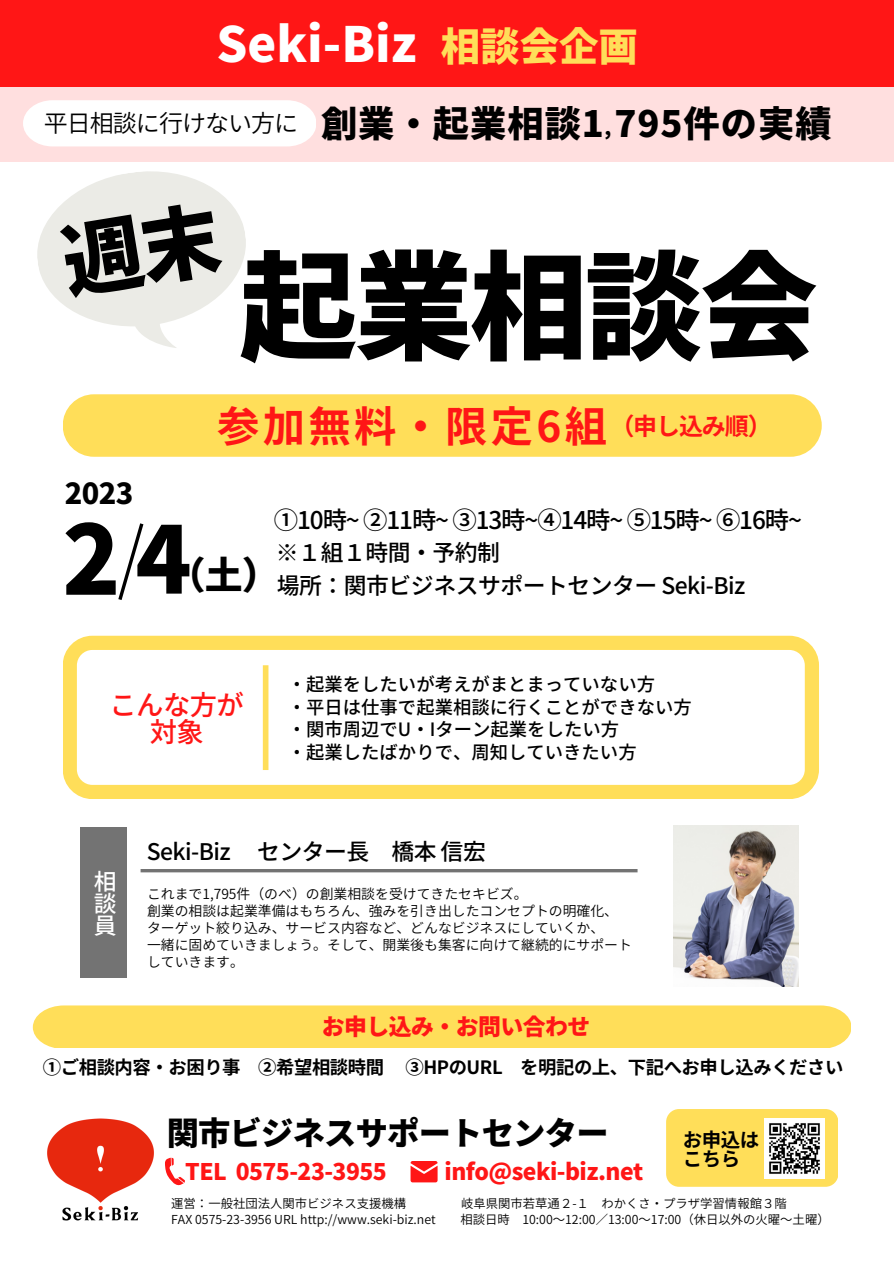
<style>
.page{position:relative;width:894px;height:1264px;background:#fff}
.page>*{position:absolute;margin:0;border:0;box-sizing:border-box;transform-origin:0 0}
.t1{font:900 117.75px "Noto Sans JP";letter-spacing:-.025em;color:#000}
.t2{font:900 95.55px "Noto Sans JP";color:#000}
.t3{font:900 48.6px "Noto Sans JP";color:#fff}
.t4{font:700 42.3px "Noto Sans JP";letter-spacing:.075em;color:#ff1616}
.t5{font:900 37.8px "Noto Sans JP";color:#000}
.t6{font:900 36.3px "Noto Sans JP";letter-spacing:.03em;color:#000}
.t7{font:900 32.25px "Noto Sans JP";letter-spacing:-.025em;color:#000}
.t8{font:900 28.8px "Noto Sans JP";color:#000}
.t9{font:500 27.3px/27px "Noto Sans JP";letter-spacing:-.025em;color:#ff1616;text-align:center}
.t10{font:500 24.3px "Noto Sans JP";letter-spacing:-.045em;color:#000}
.t11{font:500 22.8px/32.7px "Noto Sans JP";letter-spacing:-.025em;color:#000}
.t12{font:900 22.8px "Noto Sans JP";letter-spacing:-.025em;color:#ff1616}
.t13{font:500 22.8px/22.2px "Noto Sans JP";color:#fff;text-align:justify}
.t14{font:900 19.65px "Noto Sans JP";color:#000}
.t15{font:700 19.5px/19.2px "Noto Sans JP";letter-spacing:-.025em;color:#000}
.t16{font:500 18.3px/22.5px "Noto Sans JP";color:#000}
.t17{font:700 18.3px "Noto Sans JP";letter-spacing:-.025em;color:#000}
.t18{font:600 13.8px/17px "Noto Sans JP";color:#000}
.t19{font:600 12.3px "Noto Sans JP";color:#000}
.s1{font-size:39.45px;color:#ffde59}
.s2{font-weight:600;font-size:24px}
.s3{font-size:92.55px}
</style>
<div class="page">
<div style="left:0;top:0;width:892px;height:87px;background:#ff1616"></div>
<div style="left:0;top:87px;width:892px;height:74px;background:#ffdfdf"></div>
<svg style="left:118px;top:523px;width:26px;height:77px"></svg>
<div style="left:63px;top:394px;width:758px;height:63px;background:#ffde59;border-radius:31px"></div>
<div style="left:33px;top:1005px;width:817px;height:43px;background:#ffde59"></div>
<svg style="left:63px;top:635px;width:755px;height:164px"></svg>
<div style="left:263px;top:665px;width:5px;height:105px;background:#ffde59"></div>
<hr style="left:140px;top:869px;width:497px;height:3px;background:#737373">
<img style="left:47px;top:1118px;width:133px;height:103px">
<div style="left:80px;top:827px;width:46px;height:150px;background:#737373"></div>
<svg style="left:165px;top:1157px;width:20px;height:28px"></svg>
<svg style="left:410px;top:1161px;width:27px;height:21px"></svg>
<img style="left:673px;top:825px;width:124px;height:161px">
<svg style="left:27px;top:159px;width:232px;height:189px"></svg>
<svg style="left:23px;top:100px;width:293px;height:46px"></svg>
<div style="left:666px;top:1108px;width:171px;height:78px;background:#ffde59;border-radius:13px"></div>
<img style="left:764px;top:1118px;width:60px;height:60px">
<div style="left:58px;top:198px;width:167px;height:101px;background:#ebebe6"></div>
<h3 class="t3" style="left:216px;top:5px;width:423px">Seki-Biz <span class="s1">相談会企画</span></h3>
<h3 class="t6" style="left:44px;top:95px;width:789px"><span class="s2">平日相談に行けない方に</span> 創業・起業相談1 795件の実績</h3>
<h3 class="t14" style="left:604px;top:112px;width:8px">,</h3>
<h1 class="t1" style="left:239px;top:214px;width:579px">起業相談会</h1>
<h3 class="t8" style="left:65px;top:470px;width:70px">2023</h3>
<h3 class="t4" style="left:217px;top:393px;width:556px">参加無料・限定6組<sup>（申し込み順）</sup></h3>
<h2 class="t2" style="left:62px;top:484px;width:131px">2<span class="s3">4</span></h2>
<h3 class="t5" style="left:168px;top:545px;width:113px">（土）</h3>
<h3 class="t10" style="left:274px;top:501px;width:529px">①10時~ ②11時~ ③13時~④14時~ ⑤15時~ ⑥16時~</h3>
<h3 class="t11" style="left:276px;top:535px;width:471px">※１組１時間・予約制<br>場所：関市ビジネスサポートセンター Seki-Biz</h3>
<h3 class="t9" style="left:109px;top:690px;width:136px">こんな方が対象</h3>
<h3 class="t16" style="left:288px;top:672px;width:403px">・起業をしたいが考えがまとまっていない方<br>・平日は仕事で起業相談に行くことができない方・関市周辺でU・Iターン起業をしたい方<br>・起業したばかりで、周知していきたい方</h3>
<h3 class="t13" style="left:94px;top:869px;width:24px">相談員</h3>
<h3 class="t11" style="left:147px;top:833px;width:340px">Seki-Biz センター長 橋本信宏</h3>
<p class="t18" style="left:147px;top:884px;width:486px">これまで1,795件（のべ）の創業相談を受けてきたセキビズ。<br>創業の相談は起業準備はもちろん、強みを引き出したコンセプトの明確化、ターゲット絞り込み、サービス内容など、どんなビジネスにしていくか、<br>一緒に固めていきましょう。そして、開業後も集客に向けて継続的にサポートしていきます。</p>
<h3 class="t12" style="left:321px;top:1008px;width:270px">お申し込み・お問い合わせ</h3>
<h3 class="t17" style="left:43px;top:1052px;width:802px">①ご相談内容・お困り事 ②希望相談時間 ③HPのURL を明記の上、下記へお申し込みください</h3>
<h3 class="t7" style="left:167px;top:1107px;width:443px">関市ビジネスサポートセンター</h3>
<h3 class="t12" style="left:185px;top:1153px;width:203px">TEL 0575-23-3955</h3>
<h3 class="t12" style="left:444px;top:1153px;width:200px">info@seki-biz.net</h3>
<h3 class="t15" style="left:682px;top:1128px;width:78px">お申込はこちら</h3>
<p class="t19" style="left:171px;top:1193px;width:236px">運営：一般社団法人関市ビジネス支援機構</p>
<p class="t19" style="left:461px;top:1193px;width:327px">岐阜県関市若草通２-１ わかくさ・プラザ学習情報館３階</p>
<p class="t19" style="left:171px;top:1209px;width:266px">FAX 0575-23-3956 URL http://www.seki-biz.net</p>
<p class="t19" style="left:460px;top:1209px;width:370px">相談日時 10:00〜12:00／13:00〜17:00（休日以外の火曜〜土曜）</p>
</div>
